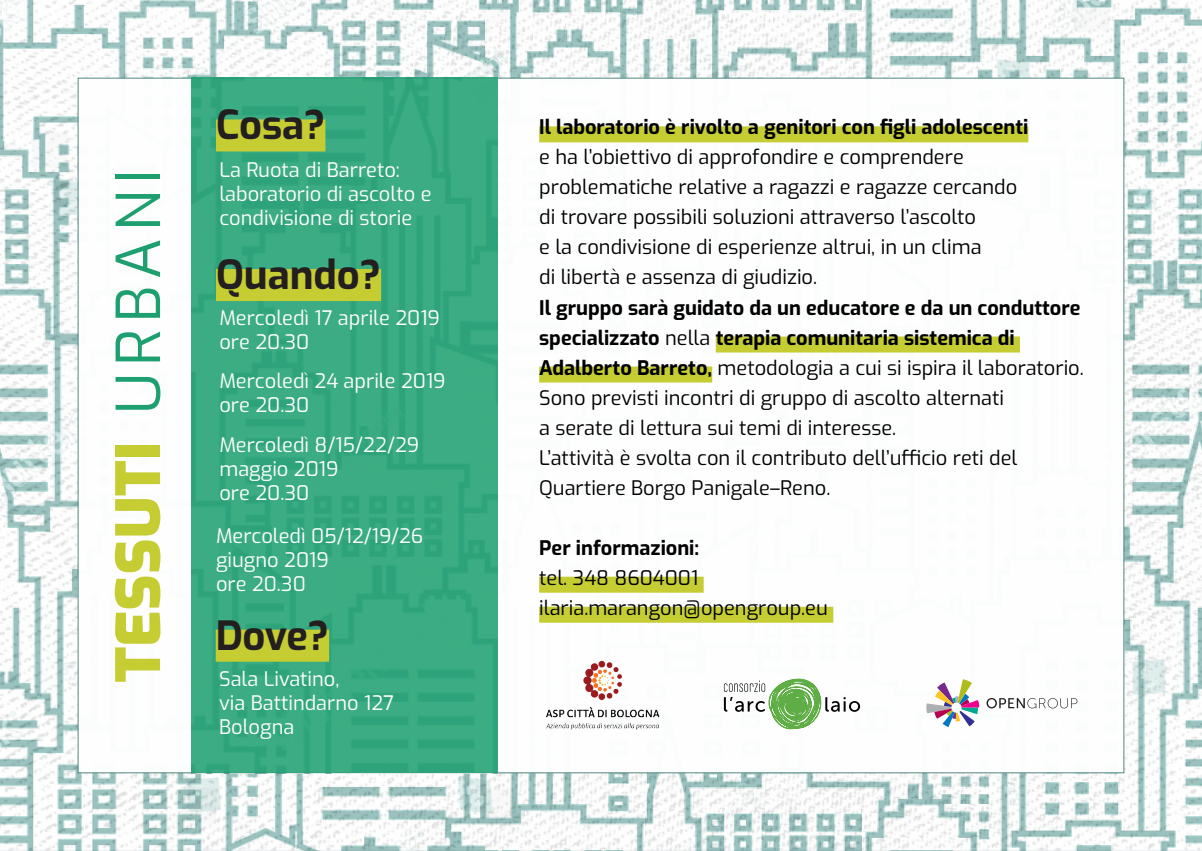
<style>
.page{position:relative;width:1202px;height:851px;background:#fff}
.page>*{position:absolute;margin:0;border:0;box-sizing:border-box;transform-origin:0 0}
.t1{font:900 60.4px "Exo";color:#c5cd32}
.t2{font:60.4px "Exo";letter-spacing:.115em;color:#1d9f70}
.t3{font:700 40px "Exo";color:#231f20}
.t4{font:20px/30px "Exo";color:#000}
.t5{font:20px/24px "Exo";color:#fff}
.t6{font:700 20px "Exo";color:#000}
.s1{font-weight:700}
</style>
<div class="page">
<img style="left:0;top:0;width:1202px;height:850px">
<div style="left:78px;top:78px;width:1046px;height:695px;background:#fff"></div>
<div style="left:192px;top:78px;width:306px;height:695px;background:linear-gradient(to right,#38aa81,#38aa81)"></div>
<div style="left:216px;top:119px;width:109px;height:32px;background:#c5cd32"></div>
<div style="left:216px;top:269px;width:165px;height:32px;background:#c5cd32"></div>
<div style="left:216px;top:629px;width:113px;height:32px;background:#c5cd32"></div>
<div style="left:539px;top:126px;width:489px;height:16px;background:#c5cd32"></div>
<div style="left:716px;top:336px;width:304px;height:16px;background:#c5cd32"></div>
<div style="left:539px;top:366px;width:173px;height:16px;background:#c5cd32"></div>
<div style="left:539px;top:576px;width:165px;height:16px;background:#c5cd32"></div>
<div style="left:539px;top:606px;width:294px;height:16px;background:#c5cd32"></div>
<svg style="left:926px;top:679px;width:53px;height:48px"></svg>
<svg style="left:986px;top:698px;width:91px;height:10px"></svg>
<svg style="left:724px;top:678px;width:136px;height:52px"></svg>
<img style="left:546px;top:660px;width:114px;height:70px">
<h1 class="t2" style="left:94px;top:414px;width:246px;rotate:-90deg">URBANI</h1>
<h1 class="t1" style="left:92px;top:682px;width:242px;rotate:-90deg">TESSUTI</h1>
<h2 class="t3" style="left:216px;top:95px;width:111px">Cosa?</h2>
<p class="t5" style="left:219px;top:156px;width:214px">La Ruota di Barreto: laboratorio di ascolto e condivisione di storie</p>
<h2 class="t3" style="left:216px;top:244px;width:167px">Quando?</h2>
<p class="t5" style="left:219px;top:304px;width:222px">Mercoledì 17 aprile 2019 ore 20.30</p>
<p class="t5" style="left:219px;top:368px;width:228px">Mercoledì 24 aprile 2019 ore 20.30</p>
<p class="t5" style="left:219px;top:431px;width:201px">Mercoledì 8/15/22/29 maggio 2019<br>ore 20.30</p>
<p class="t5" style="left:216px;top:523px;width:209px">Mercoledì 05/12/19/26 giugno 2019<br>ore 20.30</p>
<h2 class="t3" style="left:216px;top:604px;width:115px">Dove?</h2>
<p class="t5" style="left:219px;top:665px;width:176px">Sala Livatino,<br>via Battindarno 127<br>Bologna</p>
<p class="t6" style="left:539px;top:112px;width:491px">Il laboratorio è rivolto a genitori con figli adolescenti</p>
<p class="t4" style="left:539px;top:141px;width:480px">e ha l’obiettivo di approfondire e comprendere problematiche relative a ragazzi e ragazze cercando di trovare possibili soluzioni attraverso l’ascolto<br>e la condivisione di esperienze altrui, in un clima<br>di libertà e assenza di giudizio.</p>
<p class="t4" style="left:539px;top:291px;width:546px"><span class="s1">Il gruppo sarà guidato da un educatore e da un conduttore specializzato</span> nella <span class="s1">terapia comunitaria sistemica di Adalberto Barreto,</span> metodologia a cui si ispira il laboratorio.<br>Sono previsti incontri di gruppo di ascolto alternati<br>a serate di lettura sui temi di interesse.<br>L’attività è svolta con il contributo dell’ufficio reti del Quartiere Borgo Panigale–Reno.</p>
<p class="t6" style="left:539px;top:532px;width:162px">Per informazioni:</p>
<p class="t4" style="left:539px;top:561px;width:290px">tel. 348 8604001 ilaria.marangon@opengroup.eu</p>
</div>
